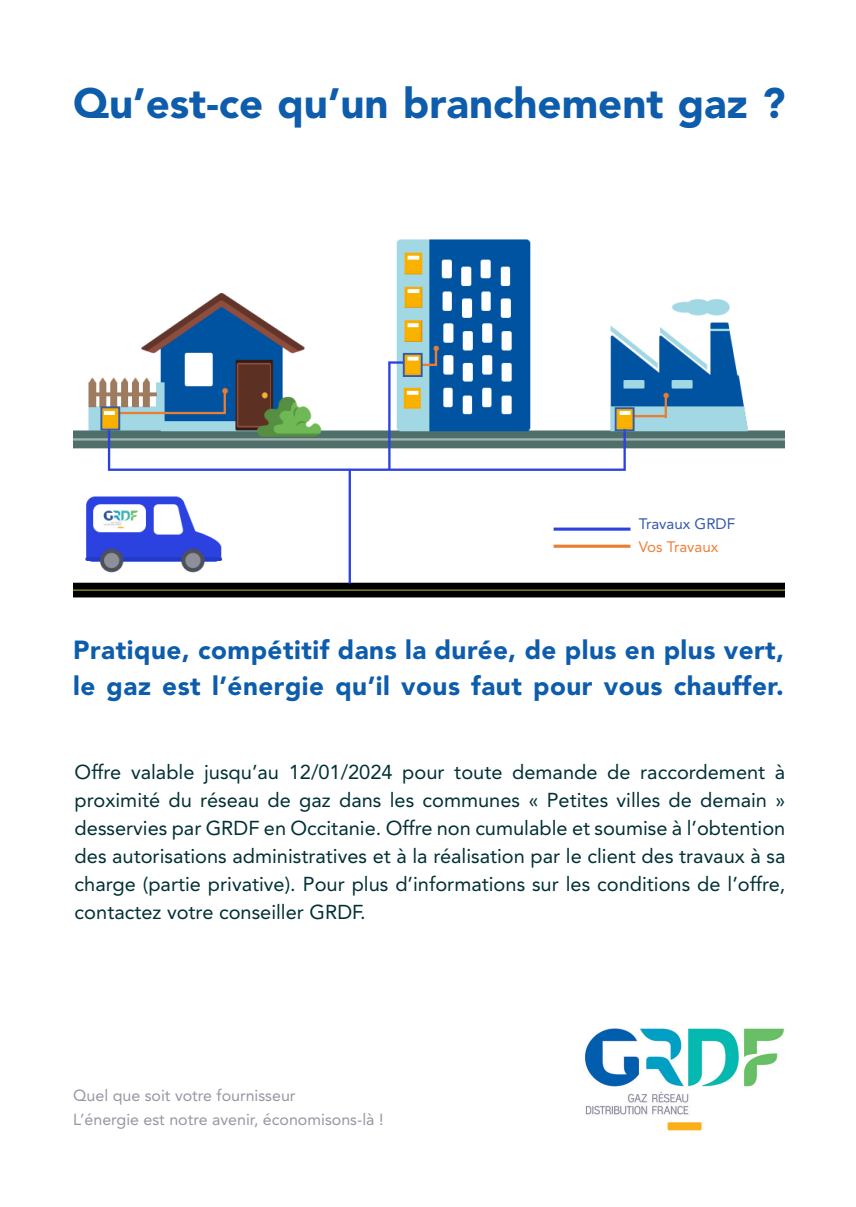
<style>
.page{position:relative;width:856px;height:1207px;background:#fff}
.page>*{position:absolute;margin:0;border:0;box-sizing:border-box;transform-origin:0 0}
.t1{font:900 42px "Avenir LT Std";color:#0d5dac}
.t2{font:900 26px "Avenir LT Std";letter-spacing:.02em;color:#0d5dac}
.t3{font:20px/28px "Avenir LT Std";color:#003034;text-align:justify}
.t4{font:16px "Avenir LT Std";color:#9796a3}
.t5{font:15.2px "Avenir LT Std";color:#345aa8}
.t6{font:15.2px "Avenir LT Std";color:#ee813b}
</style>
<div class="page">
<img style="left:73px;top:239px;width:710px;height:359px">
<div style="left:638px;top:502px;width:120px;height:72px;background:#fff"></div>
<div style="left:45px;top:140px;width:319px;height:142px;background:#fff"></div>
<img style="left:585px;top:1028px;width:199px;height:103px">
<div style="left:100px;top:406px;width:20px;height:24px;border:2px solid #345aa8"></div>
<div style="left:402px;top:353px;width:20px;height:24px;border:2px solid #345aa8"></div>
<div style="left:614px;top:407px;width:20px;height:24px;border:2px solid #345aa8"></div>
<p class="t1" style="left:73px;top:78px;width:713px">Qu’est-ce qu’un branchement gaz ?</p>
<p class="t5" style="left:638px;top:515px;width:98px">Travaux GRDF</p>
<p class="t6" style="left:638px;top:537px;width:81px">Vos Travaux</p>
<p class="t2" style="left:73px;top:634px;width:712px">Pratique, compétitif dans la durée, de plus en plus vert,</p>
<p class="t2" style="left:73px;top:670px;width:711px">le gaz est l’énergie qu’il vous faut pour vous chauffer.</p>
<p class="t3" style="left:75px;top:758px;width:711px">Offre valable jusqu’au 12/01/2024 pour toute demande de raccordement à proximité du réseau de gaz dans les communes « Petites villes de demain » desservies par GRDF en Occitanie. Offre non cumulable et soumise à l’obtention des autorisations administratives et à la réalisation par le client des travaux à sa charge (partie privative). Pour plus d’informations sur les conditions de l’offre, contactez votre conseiller GRDF.</p>
<p class="t4" style="left:73px;top:1086px;width:224px">Quel que soit votre fournisseur</p>
<p class="t4" style="left:73px;top:1110px;width:311px">L’énergie est notre avenir, économisons-là !</p>
</div>
